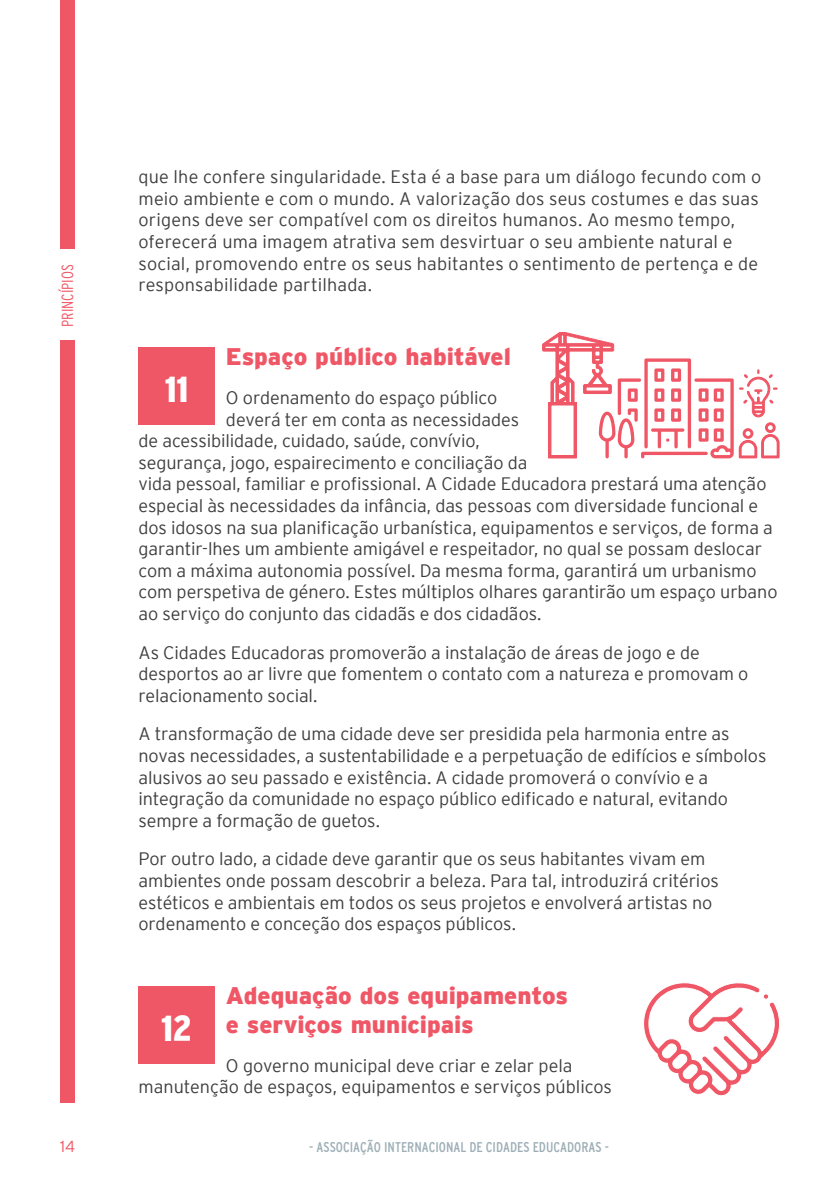
<style>
.page{position:relative;width:833px;height:1184px;background:#fff}
.page>*{position:absolute;margin:0;border:0;box-sizing:border-box;transform-origin:0 0}
.Cos_de_texte{font:900 condensed 36px "Interstate";color:#fff}
.Principio_-_Vermell{font:900 24px/28.8px "Interstate";color:#f05766}
.Cos_de_texte-2{font:300 18px/21.6px "Interstate";letter-spacing:-.005em;color:#3e3e3f}
.t1{font:300 condensed 16px "Interstate";color:#f05766}
.t2{font:300 16px "Interstate";color:#f05766}
.t3{font:condensed 14px "Interstate";color:#9daeb6}
</style>
<div class="page">
<div style="left:60px;top:0;width:14px;height:249px;background:#f05766"></div>
<div style="left:60px;top:340px;width:14px;height:762px;background:#f05766"></div>
<div style="left:138px;top:347px;width:76px;height:78px;background:#f05766"></div>
<div style="left:138px;top:986px;width:76px;height:78px;background:#f05766"></div>
<svg style="left:643px;top:982px;width:137px;height:114px"></svg>
<svg style="left:542px;top:332px;width:237px;height:126px"></svg>
<p class="t1" style="left:58px;top:327px;width:64px;rotate:-90deg">PRINCÍPIOS</p>
<p class="Cos_de_texte-2" style="left:138px;top:166px;width:624px">que lhe confere singularidade. Esta é a base para um diálogo fecundo com o meio ambiente e com o mundo. A valorização dos seus costumes e das suas origens deve ser compatível com os direitos humanos. Ao mesmo tempo, oferecerá uma imagem atrativa sem desvirtuar o seu ambiente natural e social, promovendo entre os seus habitantes o sentimento de pertença e de responsabilidade partilhada.</p>
<p class="Principio_-_Vermell" style="left:226px;top:342px;width:286px">Espaço público habitável</p>
<p class="Cos_de_texte-2" style="left:226px;top:387px;width:273px">O ordenamento do espaço público</p>
<p class="Cos_de_texte-2" style="left:226px;top:408px;width:294px">deverá ter em conta as necessidades</p>
<p class="Cos_de_texte-2" style="left:138px;top:430px;width:343px">de acessibilidade, cuidado, saúde, convívio,</p>
<p class="Cos_de_texte-2" style="left:138px;top:451px;width:390px">segurança, jogo, espairecimento e conciliação da</p>
<p class="Cos_de_texte-2" style="left:138px;top:473px;width:629px">vida pessoal, familiar e profissional. A Cidade Educadora prestará uma atenção</p>
<p class="Cos_de_texte-2" style="left:138px;top:495px;width:621px">especial às necessidades da infância, das pessoas com diversidade funcional e</p>
<p class="Cos_de_texte-2" style="left:138px;top:516px;width:636px">dos idosos na sua planificação urbanística, equipamentos e serviços, de forma a</p>
<p class="Cos_de_texte-2" style="left:138px;top:538px;width:625px">garantir-lhes um ambiente amigável e respeitador, no qual se possam deslocar</p>
<p class="Cos_de_texte-2" style="left:138px;top:559px;width:619px">com a máxima autonomia possível. Da mesma forma, garantirá um urbanismo</p>
<p class="Cos_de_texte-2" style="left:138px;top:581px;width:640px">com perspetiva de género. Estes múltiplos olhares garantirão um espaço urbano</p>
<p class="Cos_de_texte-2" style="left:138px;top:603px;width:404px">ao serviço do conjunto das cidadãs e dos cidadãos.</p>
<p class="Cos_de_texte-2" style="left:138px;top:641px;width:611px">As Cidades Educadoras promoverão a instalação de áreas de jogo e de desportos ao ar livre que fomentem o contato com a natureza e promovam o relacionamento social.</p>
<p class="Cos_de_texte-2" style="left:138px;top:723px;width:629px">A transformação de uma cidade deve ser presidida pela harmonia entre as novas necessidades, a sustentabilidade e a perpetuação de edifícios e símbolos alusivos ao seu passado e existência. A cidade promoverá o convívio e a integração da comunidade no espaço público edificado e natural, evitando sempre a formação de guetos.</p>
<p class="Cos_de_texte-2" style="left:138px;top:848px;width:581px">Por outro lado, a cidade deve garantir que os seus habitantes vivam em ambientes onde possam descobrir a beleza. Para tal, introduzirá critérios estéticos e ambientais em todos os seus projetos e envolverá artistas no ordenamento e conceção dos espaços públicos.</p>
<p class="Cos_de_texte" style="left:165px;top:370px;width:25px">11</p>
<p class="Principio_-_Vermell" style="left:226px;top:981px;width:343px">Adequação dos equipamentos e serviços municipais</p>
<p class="Cos_de_texte-2" style="left:138px;top:1054px;width:475px;text-indent:87px">O governo municipal deve criar e zelar pela manutenção de espaços, equipamentos e serviços públicos</p>
<p class="Cos_de_texte" style="left:161px;top:1008px;width:32px">12</p>
<p class="t2" style="left:60px;top:1137px;width:16px">14</p>
<p class="t3" style="left:309px;top:1139px;width:301px">- ASSOCIAÇÃO INTERNACIONAL DE CIDADES EDUCADORAS -</p>
</div>
